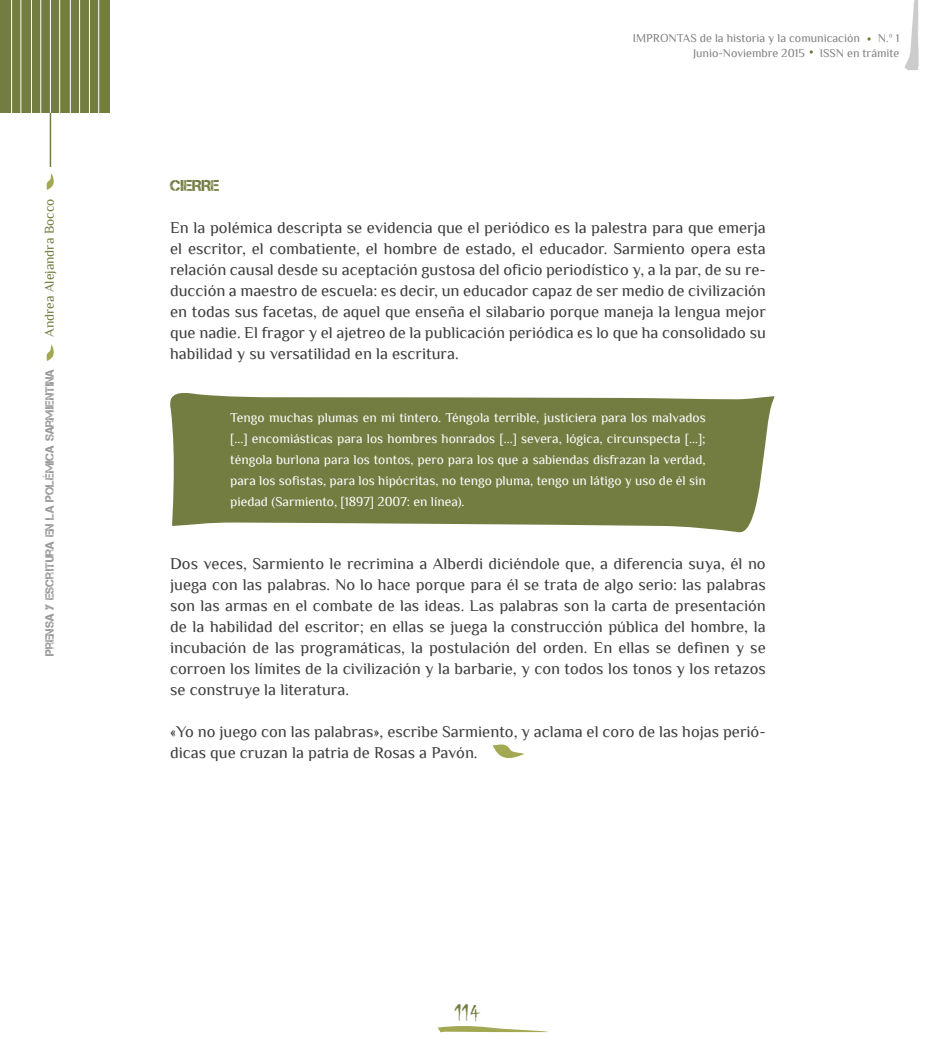
<style>
.page{position:relative;width:936px;height:1063px;background:#fff}
.page>*{position:absolute;margin:0;border:0;box-sizing:border-box;transform-origin:0 0}
.t1{font:24px "Chiller";color:#737d42}
.tx_principal{font:16.5px/21px "Philosopher";color:#3e3e3f;text-align:justify}
.subtitulo1{font:15.75px "Captureit";color:#737d42}
.cita_a_bando_blanca{font:13.5px/21px "Philosopher";color:#fff;text-align:justify}
.t2{font:13.5px "Philosopher";color:#737d42}
.t3{font:12px "Philosopher";color:#808080}
.t4{font:12px "Captureit";color:#999}
</style>
<div class="page">
<hr style="left:50px;top:48px;width:1px;height:119px;background:#737d42">
<div style="left:0;top:0;width:109px;height:113px;background:#737d42"></div>
<hr style="left:11px;top:0;width:1px;height:139px;background:#fff">
<hr style="left:89px;top:0;width:1px;height:139px;background:#fff">
<hr style="left:50px;top:0;width:1px;height:113px;background:#fff">
<hr style="left:31px;top:0;width:1px;height:139px;background:#fff">
<hr style="left:70px;top:0;width:1px;height:139px;background:#fff">
<hr style="left:21px;top:0;width:1px;height:139px;background:#fff">
<hr style="left:98px;top:0;width:1px;height:139px;background:#fff">
<hr style="left:59px;top:0;width:1px;height:139px;background:#fff">
<hr style="left:40px;top:0;width:1px;height:139px;background:#fff">
<hr style="left:79px;top:0;width:1px;height:139px;background:#fff">
<svg style="left:437px;top:1026px;width:112px;height:6px"></svg>
<svg style="left:904px;top:0;width:15px;height:70px"></svg>
<svg style="left:46px;top:344px;width:8px;height:17px"></svg>
<svg style="left:46px;top:173px;width:8px;height:17px"></svg>
<svg style="left:170px;top:392px;width:604px;height:141px;background:#838c58"></svg>
<svg style="left:492px;top:744px;width:32px;height:14px"></svg>
<p class="t2" style="left:42px;top:337px;width:140px;rotate:-90deg">Andrea Alejandra Bocco</p>
<p class="t4" style="left:43px;top:656px;width:289px;rotate:-90deg">Prensa y escritura en la polémica sarmientina</p>
<p class="t3" style="left:632px;top:32px;width:229px">IMPRONTAS de la historia y la comunicación</p>
<p class="t3" style="left:877px;top:32px;width:23px">N.º 1</p>
<p class="t3" style="left:693px;top:46px;width:113px">Junio-Noviembre 2015</p>
<p class="t3" style="left:819px;top:46px;width:81px">ISSN en trámite</p>
<p class="subtitulo1" style="left:170px;top:177px;width:51px">CIERRE</p>
<p class="tx_principal" style="left:170px;top:217px;width:597px">En la polémica descripta se evidencia que el periódico es la palestra para que emerja el escritor, el combatiente, el hombre de estado, el educador. Sarmiento opera esta relación causal desde su aceptación gustosa del oficio periodístico y, a la par, de su re&shy;ducción a maestro de escuela: es decir, un educador capaz de ser medio de civilización en todas sus facetas, de aquel que enseña el silabario porque maneja la lengua mejor que nadie. El fragor y el ajetreo de la publicación periódica es lo que ha consolidado su habilidad y su versatilidad en la escritura.</p>
<p class="cita_a_bando_blanca" style="left:230px;top:407px;width:477px">Tengo muchas plumas en mi tintero. Téngola terrible, justiciera para los malvados [...] encomiásticas para los hombres honrados [...] severa, lógica, circunspecta [...]; téngola burlona para los tontos, pero para los que a sabiendas disfrazan la verdad, para los sofistas, para los hipócritas, no tengo pluma, tengo un látigo y uso de él sin piedad (Sarmiento, [1897] 2007: en línea).</p>
<p class="tx_principal" style="left:170px;top:553px;width:597px">Dos veces, Sarmiento le recrimina a Alberdi diciéndole que, a diferencia suya, él no juega con las palabras. No lo hace porque para él se trata de algo serio: las palabras son las armas en el combate de las ideas. Las palabras son la carta de presentación de la habilidad del escritor; en ellas se juega la construcción pública del hombre, la incubación de las programáticas, la postulación del orden. En ellas se definen y se corroen los límites de la civilización y la barbarie, y con todos los tonos y los retazos se construye la literatura.</p>
<p class="tx_principal" style="left:170px;top:721px;width:597px">«Yo no juego con las palabras», escribe Sarmiento, y aclama el coro de las hojas perió&shy;dicas que cruzan la patria de Rosas a Pavón.</p>
<h1 class="t1" style="left:455px;top:1000px;width:27px">114</h1>
</div>
